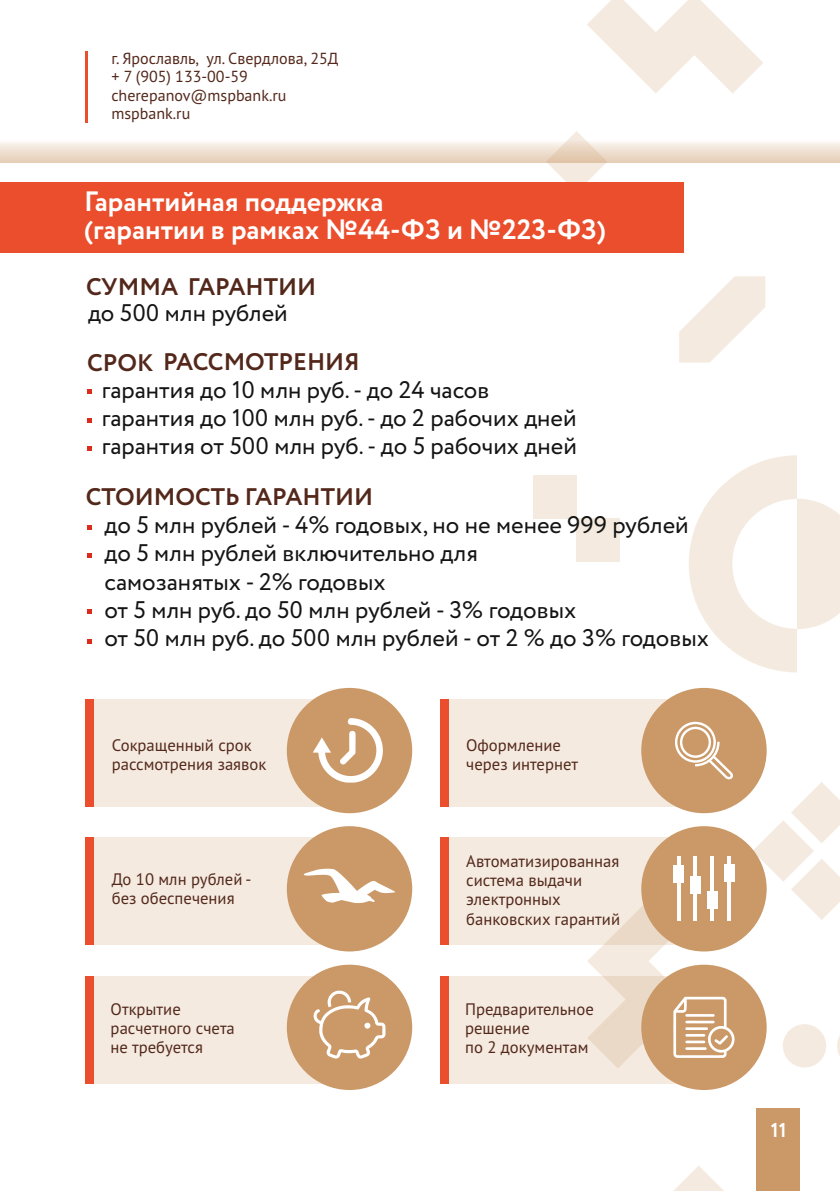
<style>
.page{position:relative;width:840px;height:1191px;background:#fff}
.page>*{position:absolute;margin:0;border:0;box-sizing:border-box;transform-origin:0 0}
.t1{font:700 28px/28.4px "Circe";color:#fff}
.t2{font:24px/28.4px "Circe";color:#131413}
.t3{font:700 24px "Circe";color:#53281b}
.t4{font:700 20px "Circe";color:#fff}
.t5{font:16.6px/19.4px "PT Sans";color:#53281b}
.t6{font:16px/18.6px "PT Sans";color:#53281b}
</style>
<div class="page">
<svg style="left:548px;top:163px;width:58px;height:19px"></svg>
<svg style="left:587px;top:0;width:171px;height:58px"></svg>
<svg style="left:752px;top:782px;width:87px;height:138px"></svg>
<div style="left:576px;top:518px;width:43px;height:44px;background:#f4eae0"></div>
<div style="left:532px;top:475px;width:44px;height:43px;background:#f4eae0"></div>
<svg style="left:837px;top:1038px;width:2px;height:16px"></svg>
<div style="left:782px;top:1024px;width:43px;height:43px;background:#f4eae0;border-radius:50%"></div>
<svg style="left:679px;top:276px;width:86px;height:86px"></svg>
<svg style="left:689px;top:455px;width:150px;height:217px"></svg>
<svg style="left:673px;top:1166px;width:51px;height:25px"></svg>
<div style="left:0;top:182px;width:684px;height:71px;background:#ea4e2d"></div>
<div style="left:755px;top:1108px;width:44px;height:83px;background:#cb9968"></div>
<svg style="left:87px;top:389px;width:4px;height:5px"></svg>
<svg style="left:87px;top:418px;width:4px;height:4px"></svg>
<svg style="left:87px;top:446px;width:4px;height:5px"></svg>
<svg style="left:87px;top:525px;width:4px;height:5px"></svg>
<svg style="left:87px;top:553px;width:4px;height:5px"></svg>
<svg style="left:87px;top:609px;width:4px;height:5px"></svg>
<svg style="left:87px;top:639px;width:4px;height:4px"></svg>
<svg style="left:0;top:58px;width:839px;height:105px"></svg>
<hr style="left:85px;top:52px;width:2px;height:71px;background:#ea4e2d">
<div style="left:439px;top:837px;width:273px;height:108px;background:#f4eae0"></div>
<div style="left:439px;top:837px;width:9px;height:108px;background:#ea4e2d"></div>
<div style="left:641px;top:826px;width:125px;height:125px;background:#cb9968;border-radius:50%"></div>
<svg style="left:677px;top:856px;width:3px;height:36px"></svg>
<hr style="left:693px;top:856px;width:3px;height:65px;background:#fff">
<hr style="left:710px;top:856px;width:3px;height:65px;background:#fff">
<hr style="left:727px;top:856px;width:3px;height:65px;background:#fff">
<div style="left:673px;top:865px;width:10px;height:18px;background:#fff"></div>
<div style="left:689px;top:875px;width:11px;height:18px;background:#fff"></div>
<div style="left:707px;top:891px;width:10px;height:18px;background:#fff"></div>
<div style="left:723px;top:864px;width:11px;height:17px;background:#fff"></div>
<div style="left:439px;top:976px;width:273px;height:107px;background:#f4eae0"></div>
<div style="left:439px;top:976px;width:9px;height:107px;background:#ea4e2d"></div>
<div style="left:641px;top:964px;width:125px;height:126px;background:#cb9968;border-radius:50%"></div>
<div style="left:439px;top:699px;width:273px;height:108px;background:#f4eae0"></div>
<div style="left:439px;top:699px;width:9px;height:108px;background:#ea4e2d"></div>
<div style="left:641px;top:688px;width:125px;height:125px;background:#cb9968;border-radius:50%"></div>
<svg style="left:587px;top:892px;width:147px;height:176px"></svg>
<div style="left:679px;top:726px;width:31px;height:32px;border:2px solid #fff;border-radius:50%"></div>
<div style="left:674px;top:722px;width:41px;height:40px;border:2px solid #fff;border-radius:50%"></div>
<svg style="left:692px;top:739px;width:41px;height:41px"></svg>
<div style="left:85px;top:837px;width:273px;height:108px;background:#f4eae0"></div>
<div style="left:85px;top:837px;width:9px;height:108px;background:#ea4e2d"></div>
<div style="left:286px;top:826px;width:126px;height:125px;background:#cb9968;border-radius:50%"></div>
<div style="left:85px;top:976px;width:273px;height:107px;background:#f4eae0"></div>
<div style="left:85px;top:976px;width:9px;height:107px;background:#ea4e2d"></div>
<div style="left:286px;top:964px;width:126px;height:126px;background:#cb9968;border-radius:50%"></div>
<div style="left:85px;top:699px;width:273px;height:108px;background:#f4eae0"></div>
<div style="left:85px;top:699px;width:9px;height:108px;background:#ea4e2d"></div>
<div style="left:286px;top:688px;width:126px;height:125px;background:#cb9968;border-radius:50%"></div>
<svg style="left:313px;top:718px;width:69px;height:64px"></svg>
<svg style="left:303px;top:868px;width:92px;height:35px"></svg>
<svg style="left:313px;top:990px;width:72px;height:68px"></svg>
<p class="t6" style="left:111px;top:50px;width:228px">г. Ярославль, ул. Свердлова, 25Д + 7 (905) 133-00-59 cherepanov@mspbank.ru mspbank.ru</p>
<p class="t1" style="left:84px;top:188px;width:523px">Гарантийная поддержка<br>(гарантии в рамках №44-ФЗ и №223-ФЗ)</p>
<p class="t3" style="left:86px;top:270px;width:231px">СУММА ГАРАНТИИ</p>
<p class="t2" style="left:88px;top:300px;width:201px">до 500 млн рублей</p>
<p class="t3" style="left:87px;top:346px;width:274px">СРОК РАССМОТРЕНИЯ</p>
<p class="t2" style="left:102px;top:377px;width:476px">гарантия до 10 млн руб.- до 24 часов гарантия до 100 млн руб.- до 2 рабочих дней гарантия от 500 млн руб.- до 5 рабочих дней</p>
<p class="t3" style="left:86px;top:481px;width:289px">СТОИМОСТЬ ГАРАНТИИ</p>
<p class="t2" style="left:104px;top:512px;width:605px">до 5 млн рублей - 4% годовых, но не менее 999 рублей до 5 млн рублей включительно для<br>самозанятых - 2% годовых<br>от 5 млн руб. до 50 млн рублей - 3% годовых<br>от 50 млн руб. до 500 млн рублей - от 2 % до 3% годовых</p>
<p class="t5" style="left:112px;top:737px;width:156px">Сокращенный срок рассмотрения заявок</p>
<p class="t5" style="left:112px;top:870px;width:141px">До 10 млн рублей - без обеспечения</p>
<p class="t5" style="left:111px;top:1000px;width:126px">Открытие расчетного счета не требуется</p>
<p class="t5" style="left:466px;top:737px;width:113px">Оформление через интернет</p>
<p class="t5" style="left:466px;top:852px;width:155px">Автоматизированная система выдачи электронных банковских гарантий</p>
<p class="t5" style="left:465px;top:1000px;width:130px">Предварительное решение<br>по 2 документам</p>
<p class="t4" style="left:770px;top:1116px;width:17px">11</p>
</div>
